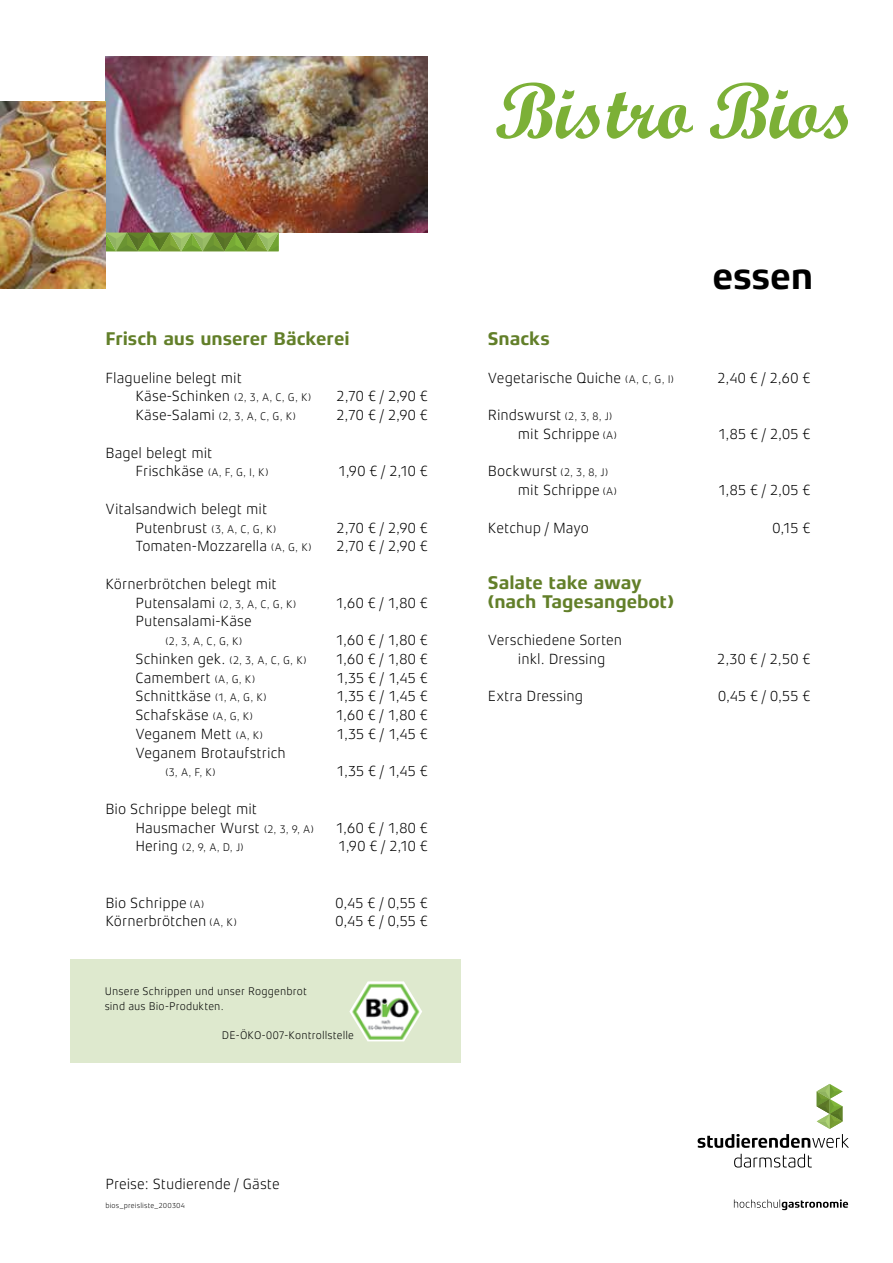
<style>
.page{position:relative;width:893px;height:1263px;background:#fff}
.page>*{position:absolute;margin:0;border:0;box-sizing:border-box;transform-origin:0 0}
.t1{font:700 37.5px "Xenois Sans Pro";letter-spacing:-.005em;color:#000}
.t2{font:700 18.75px/18.8px "Xenois Sans Pro";letter-spacing:-.005em;color:#627f29}
.t3{font:300 15px/18.8px "Xenois Sans Pro";color:#000}
.t4{font:300 11.25px/15px "Xenois Sans Pro";letter-spacing:.01em;color:#000}
.t5{font:300 7.5px "Xenois Sans Pro";letter-spacing:.015em;color:#000}
.s1{font-size:11.25px}
.s2{font-size:15px}
</style>
<div class="page">
<svg style="left:734px;top:1154px;width:78px;height:13px"></svg>
<svg style="left:698px;top:1084px;width:151px;height:64px"></svg>
<svg style="left:734px;top:1199px;width:114px;height:11px"></svg>
<img style="left:105px;top:56px;width:323px;height:176px">
<svg style="left:105px;top:233px;width:174px;height:18px"></svg>
<img style="left:0;top:101px;width:105px;height:188px">
<svg style="left:496px;top:83px;width:104px;height:56px"></svg>
<svg style="left:607px;top:92px;width:86px;height:47px"></svg>
<svg style="left:710px;top:83px;width:138px;height:56px"></svg>
<div style="left:71px;top:959px;width:390px;height:104px;background:#dee9ce"></div>
<img style="left:359px;top:981px;width:9px;height:15px">
<p class="t2" style="left:105px;top:329px;width:246px">Frisch aus unserer Bäckerei</p>
<p class="t3" style="left:135px;top:368px;width:177px;text-indent:-30px">Flagueline belegt mit<br>Käse-Schinken <span class="s1">(2, 3, A, C, G, K)</span></p>
<p class="t3" style="left:337px;top:387px;width:93px">2,70 € / 2,90 €</p>
<p class="t4" style="left:135px;top:409px;width:162px"><span class="s2">Käse-Salami</span> (2, 3, A, C, G, K)</p>
<p class="t3" style="left:337px;top:406px;width:93px">2,70 € / 2,90 €</p>
<p class="t3" style="left:105px;top:443px;width:109px">Bagel belegt mit</p>
<p class="t4" style="left:135px;top:465px;width:134px"><span class="s2">Frischkäse</span> (A, F, G, I, K)</p>
<p class="t3" style="left:338px;top:462px;width:91px">1,90 € / 2,10 €</p>
<p class="t3" style="left:105px;top:499px;width:163px">Vitalsandwich belegt mit</p>
<p class="t4" style="left:135px;top:521px;width:142px"><span class="s2">Putenbrust</span> (3, A, C, G, K)</p>
<p class="t3" style="left:337px;top:518px;width:93px">2,70 € / 2,90 €</p>
<p class="t3" style="left:135px;top:537px;width:178px">Tomaten-Mozzarella <span class="s1">(A, G, K)</span></p>
<p class="t3" style="left:337px;top:537px;width:93px">2,70 € / 2,90 €</p>
<p class="t3" style="left:105px;top:574px;width:173px">Körnerbrötchen belegt mit</p>
<p class="t4" style="left:135px;top:596px;width:162px"><span class="s2">Putensalami</span> (2, 3, A, C, G, K)</p>
<p class="t3" style="left:336px;top:593px;width:94px">1,60 € / 1,80 €</p>
<p class="t3" style="left:135px;top:612px;width:118px">Putensalami-Käse</p>
<p class="t4" style="left:165px;top:634px;width:78px">(2, 3, A, C, G, K)</p>
<p class="t3" style="left:336px;top:631px;width:94px">1,60 € / 1,80 €</p>
<p class="t4" style="left:135px;top:652px;width:173px"><span class="s2">Schinken gek.</span> (2, 3, A, C, G, K)</p>
<p class="t3" style="left:336px;top:649px;width:94px">1,60 € / 1,80 €</p>
<p class="t3" style="left:135px;top:668px;width:121px">Camembert <span class="s1">(A, G, K)</span></p>
<p class="t3" style="left:337px;top:668px;width:93px">1,35 € / 1,45 €</p>
<p class="t3" style="left:135px;top:687px;width:133px">Schnittkäse <span class="s1">(1, A, G, K)</span></p>
<p class="t3" style="left:337px;top:687px;width:93px">1,35 € / 1,45 €</p>
<p class="t3" style="left:135px;top:706px;width:119px">Schafskäse <span class="s1">(A, G, K)</span></p>
<p class="t3" style="left:336px;top:706px;width:94px">1,60 € / 1,80 €</p>
<p class="t3" style="left:135px;top:724px;width:129px">Veganem Mett <span class="s1">(A, K)</span></p>
<p class="t3" style="left:337px;top:724px;width:93px">1,35 € / 1,45 €</p>
<p class="t3" style="left:135px;top:743px;width:152px">Veganem Brotaufstrich</p>
<p class="t4" style="left:165px;top:765px;width:52px">(3, A, F, K)</p>
<p class="t3" style="left:337px;top:762px;width:93px">1,35 € / 1,45 €</p>
<p class="t3" style="left:135px;top:799px;width:180px;text-indent:-30px">Bio Schrippe belegt mit<br>Hausmacher Wurst <span class="s1">(2, 3, 9, A)</span></p>
<p class="t3" style="left:336px;top:818px;width:94px">1,60 € / 1,80 €</p>
<p class="t4" style="left:135px;top:840px;width:110px"><span class="s2">Hering</span> (2, 9, A, D, J)</p>
<p class="t3" style="left:338px;top:837px;width:91px">1,90 € / 2,10 €</p>
<p class="t3" style="left:105px;top:893px;width:100px">Bio Schrippe <span class="s1">(A)</span></p>
<p class="t3" style="left:336px;top:893px;width:94px">0,45 € / 0,55 €</p>
<p class="t3" style="left:105px;top:912px;width:133px">Körnerbrötchen <span class="s1">(A, K)</span></p>
<p class="t3" style="left:336px;top:912px;width:94px">0,45 € / 0,55 €</p>
<p class="t4" style="left:105px;top:983px;width:204px">Unsere Schrippen und unser Roggenbrot sind aus Bio-Produkten.</p>
<p class="t4" style="left:222px;top:1028px;width:134px">DE-ÖKO-007-Kontrollstelle</p>
<p class="t3" style="left:105px;top:1174px;width:176px">Preise: Studierende / Gäste</p>
<p class="t5" style="left:105px;top:1201px;width:81px">bios_preisliste_200304</p>
<h1 class="t1" style="left:712px;top:255px;width:103px">essen</h1>
<p class="t2" style="left:488px;top:329px;width:64px">Snacks</p>
<p class="t3" style="left:488px;top:368px;width:187px">Vegetarische Quiche <span class="s1">(A, C, G, I)</span></p>
<p class="t3" style="left:718px;top:368px;width:94px">2,40 € / 2,60 €</p>
<p class="t3" style="left:518px;top:406px;width:100px;text-indent:-30px">Rindswurst <span class="s1">(2, 3, 8, J) </span>mit Schrippe <span class="s1">(A)</span></p>
<p class="t3" style="left:718px;top:424px;width:94px">1,85 € / 2,05 €</p>
<p class="t3" style="left:518px;top:462px;width:100px;text-indent:-30px">Bockwurst <span class="s1">(2, 3, 8, J) </span>mit Schrippe <span class="s1">(A)</span></p>
<p class="t3" style="left:718px;top:481px;width:94px">1,85 € / 2,05 €</p>
<p class="t3" style="left:488px;top:518px;width:103px">Ketchup / Mayo</p>
<p class="t3" style="left:772px;top:518px;width:40px">0,15 €</p>
<p class="t2" style="left:488px;top:573px;width:187px">Salate take away (nach Tagesangebot)</p>
<p class="t3" style="left:518px;top:631px;width:106px;text-indent:-30px">Verschiedene Sorten inkl. Dressing</p>
<p class="t3" style="left:717px;top:649px;width:95px">2,30 € / 2,50 €</p>
<p class="t3" style="left:488px;top:687px;width:97px">Extra Dressing</p>
<p class="t3" style="left:718px;top:687px;width:94px">0,45 € / 0,55 €</p>
</div>
